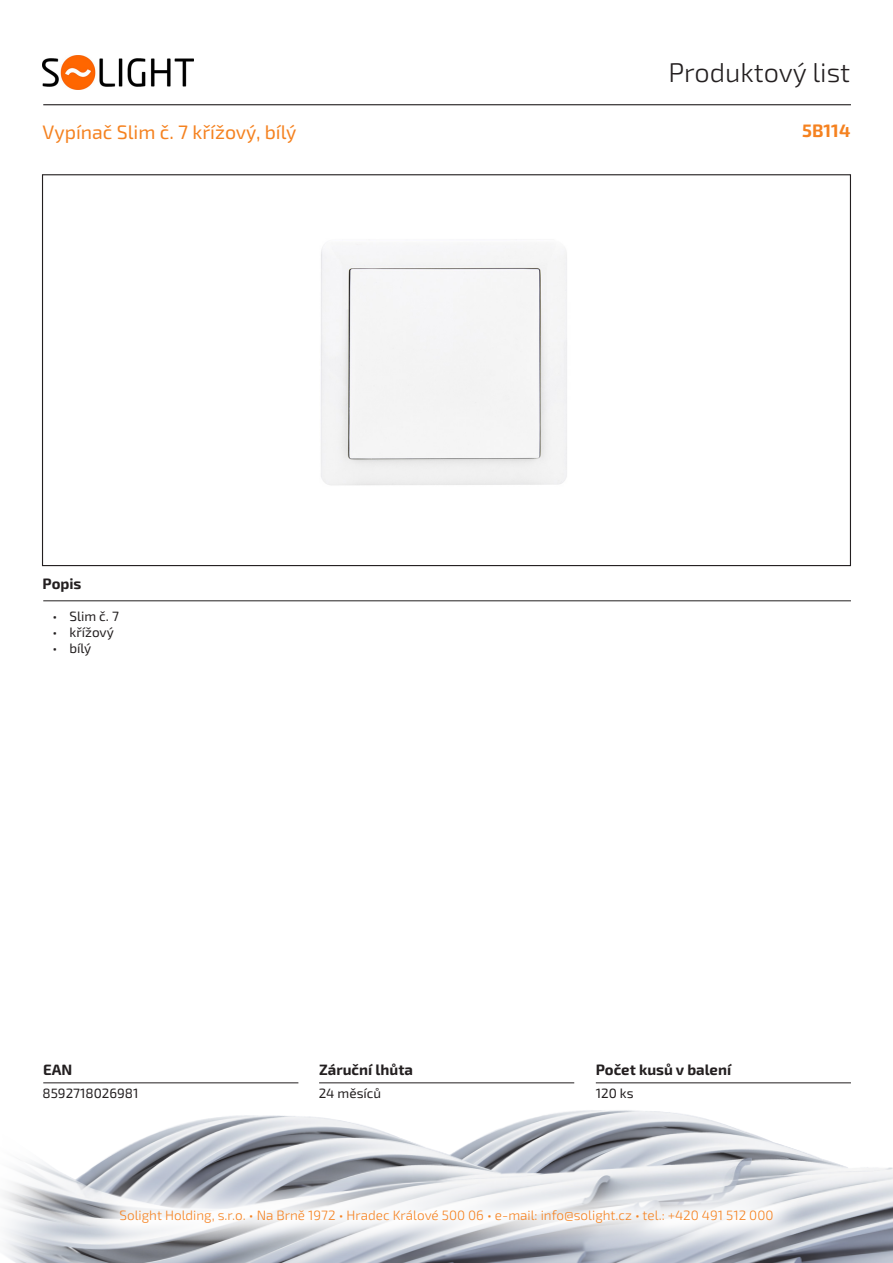
<style>
.page{position:relative;width:893px;height:1263px;background:#fff}
.page>*{position:absolute;margin:0;border:0;box-sizing:border-box;transform-origin:0 0}
.t1{font:300 27px "Exo 2.0";color:#231f20}
.t2{font:19.5px "Exo 2.0";color:#f58220}
.Kód_produktu{font:700 18px "Exo 2.0";color:#f58220}
.t3{font:700 15px "Exo 2.0";color:#231f20}
.t4{font:300 13.5px "Exo 2.0";color:#f58220}
.t5{font:13.5px "Exo 2.0";color:#231f20}
</style>
<div class="page">
<img style="left:3px;top:1082px;width:890px;height:181px">
<hr style="left:43px;top:104px;width:808px;height:1px;background:#231f20">
<hr style="left:43px;top:600px;width:808px;height:1px;background:#231f20">
<hr style="left:596px;top:1082px;width:255px;height:1px;background:#231f20">
<hr style="left:319px;top:1082px;width:255px;height:1px;background:#231f20">
<hr style="left:43px;top:1082px;width:255px;height:1px;background:#231f20">
<svg style="left:85px;top:1174px;width:723px;height:84px"></svg>
<img style="left:43px;top:55px;width:150px;height:34px">
<div style="left:321px;top:244px;width:246px;height:241px;background:#f4f4f4"></div>
<h1 class="t1" style="left:668px;top:57px;width:183px">Produktový list</h1>
<p class="t2" style="left:43px;top:120px;width:255px">Vypínač Slim č. 7 křížový, bílý</p>
<p class="Kód_produktu" style="left:802px;top:120px;width:50px">5B114</p>
<p class="t3" style="left:43px;top:575px;width:40px">Popis</p>
<p class="t5" style="left:53px;top:608px;width:68px">• Slim č. 7</p>
<p class="t5" style="left:53px;top:624px;width:63px">• křížový</p>
<p class="t5" style="left:53px;top:640px;width:40px">• bílý</p>
<p class="t3" style="left:43px;top:1060px;width:31px">EAN</p>
<p class="t3" style="left:319px;top:1060px;width:95px">Záruční lhůta</p>
<p class="t3" style="left:596px;top:1060px;width:137px">Počet kusů v balení</p>
<p class="t5" style="left:43px;top:1085px;width:97px">8592718026981</p>
<p class="t5" style="left:319px;top:1085px;width:64px">24 měsíců</p>
<p class="t5" style="left:596px;top:1085px;width:39px">120 ks</p>
<p class="t4" style="left:120px;top:1208px;width:655px">Solight Holding, s.r.o. • Na Brně 1972 • Hradec Králové 500 06 • e-mail: info@solight.cz • tel.: +420 491 512 000</p>
</div>
